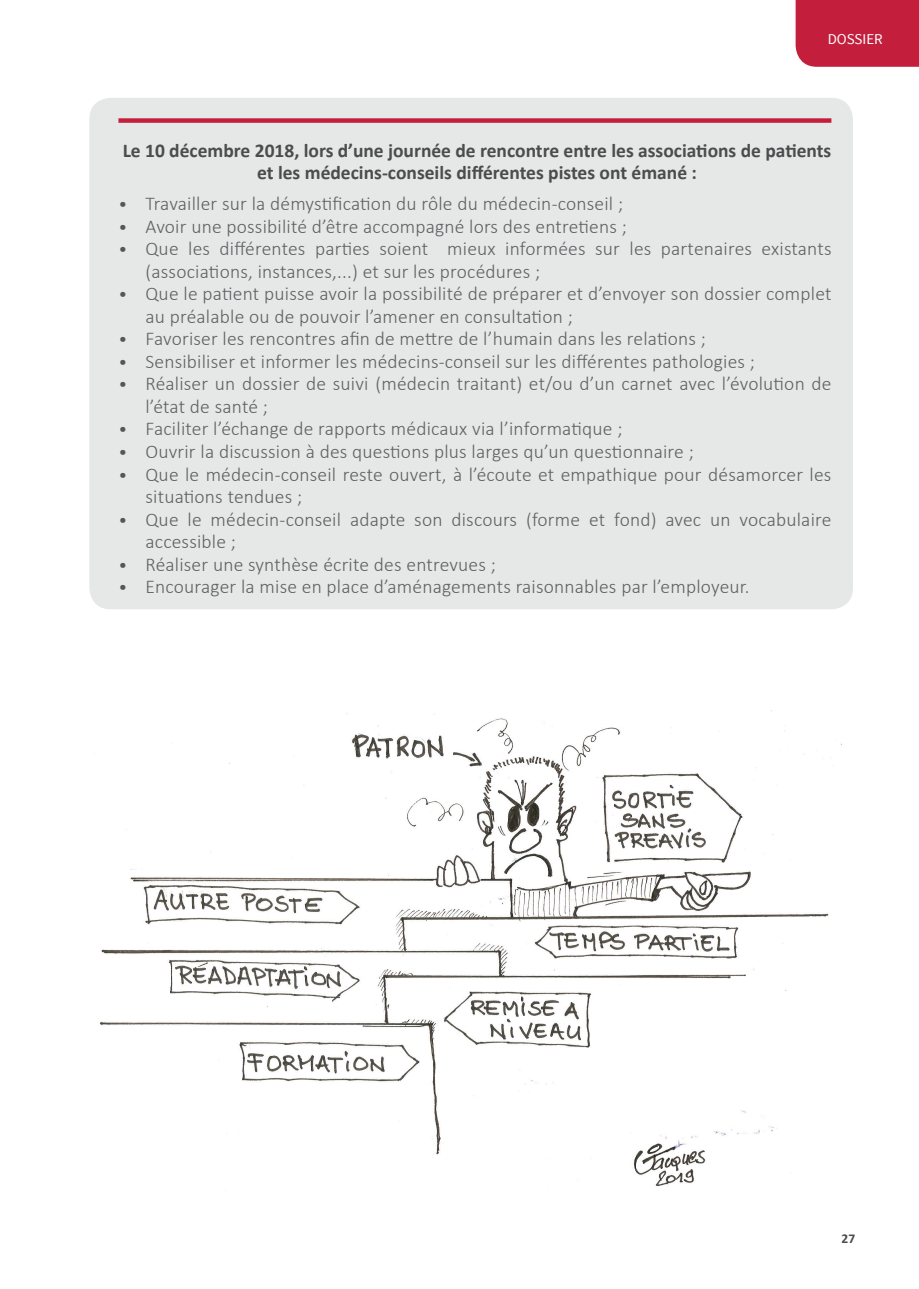
<style>
.page{position:relative;width:919px;height:1289px;background:#fff}
.page>*{position:absolute;margin:0;border:0;box-sizing:border-box;transform-origin:0 0}
.t1{font:300 19.5px/22.5px "Calibri";letter-spacing:.01em;color:#606063}
.t2{font:700 19.5px/22.5px "Calibri";color:#4b4c4d;text-align:center}
.t3{font:15px "Source Sans Pro";color:#fff}
.t4{font:700 13.5px "Calibri";color:#4b4c4d}
.s1{font-size:18px;color:#555658}
</style>
<div class="page">
<div style="left:795px;top:0;width:123px;height:67px;background:#c31f3d"></div>
<div style="left:89px;top:98px;width:763px;height:511px;background:#e5e8e7;border-radius:21px"></div>
<div style="left:118px;top:118px;width:713px;height:5px;background:#c31f3d"></div>
<img style="left:99px;top:710px;width:743px;height:476px">
<p class="t3" style="left:827px;top:30px;width:57px">DOSSIER</p>
<p class="t2" style="left:123px;top:138px;width:710px">Le 10 décembre 2018, lors d’une journée de rencontre entre les associations de patients et les médecins-conseils différentes pistes ont émané :</p>
<p class="t1" style="left:118px;top:192px;width:506px"><span class="s1">•</span> Travailler sur la démystification du rôle du médecin-conseil ;</p>
<p class="t1" style="left:118px;top:215px;width:510px"><span class="s1">•</span> Avoir une possibilité d’être accompagné lors des entretiens ;</p>
<p class="t1" style="left:145px;top:237px;width:687px;text-indent:-27px"><span class="s1">•</span> Que les différentes parties soient mieux informées sur les partenaires existants (associations, instances,...) et sur les procédures ;</p>
<p class="t1" style="left:145px;top:282px;width:687px;text-indent:-27px"><span class="s1">•</span> Que le patient puisse avoir la possibilité de préparer et d’envoyer son dossier complet au préalable ou de pouvoir l’amener en consultation ;</p>
<p class="t1" style="left:118px;top:327px;width:589px"><span class="s1">•</span> Favoriser les rencontres afin de mettre de l’humain dans les relations ;</p>
<p class="t1" style="left:118px;top:350px;width:638px"><span class="s1">•</span> Sensibiliser et informer les médecins-conseil sur les différentes pathologies ;</p>
<p class="t1" style="left:145px;top:372px;width:687px;text-indent:-27px"><span class="s1">•</span> Réaliser un dossier de suivi (médecin traitant) et/ou d’un carnet avec l’évolution de l’état de santé ;</p>
<p class="t1" style="left:118px;top:417px;width:505px"><span class="s1">•</span> Faciliter l’échange de rapports médicaux via l’informatique ;</p>
<p class="t1" style="left:118px;top:440px;width:577px"><span class="s1">•</span> Ouvrir la discussion à des questions plus larges qu’un questionnaire ;</p>
<p class="t1" style="left:145px;top:462px;width:687px;text-indent:-27px"><span class="s1">•</span> Que le médecin-conseil reste ouvert, à l’écoute et empathique pour désamorcer les situations tendues ;</p>
<p class="t1" style="left:145px;top:507px;width:687px;text-indent:-27px"><span class="s1">•</span> Que le médecin-conseil adapte son discours (forme et fond) avec un vocabulaire accessible ;</p>
<p class="t1" style="left:118px;top:552px;width:379px"><span class="s1">•</span> Réaliser une synthèse écrite des entrevues ;</p>
<p class="t1" style="left:118px;top:575px;width:632px"><span class="s1">•</span> Encourager la mise en place d’aménagements raisonnables par l’employeur.</p>
<p class="t4" style="left:841px;top:1229px;width:15px">27</p>
</div>
